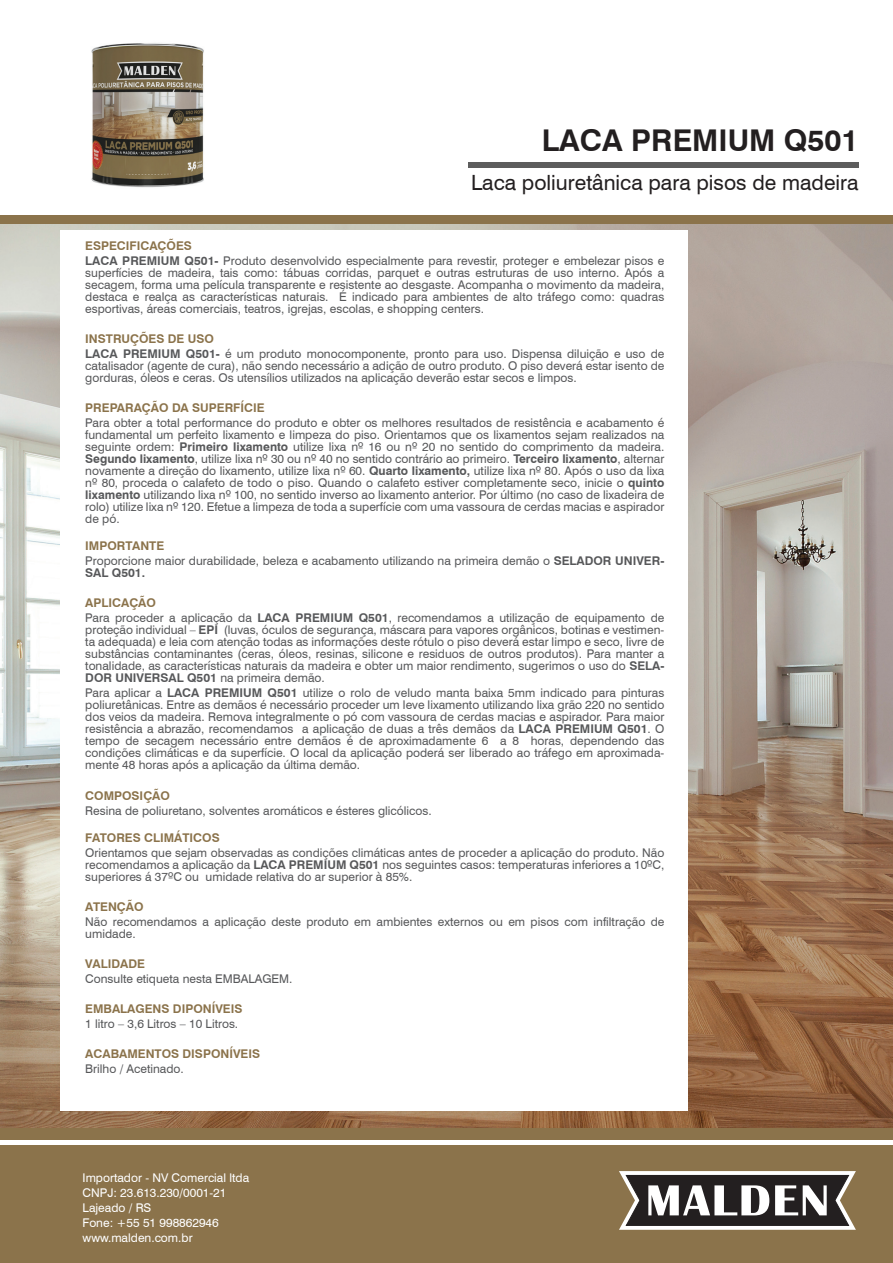
<style>
.page{position:relative;width:893px;height:1263px;background:#fff}
.page>*{position:absolute;margin:0;border:0;box-sizing:border-box;transform-origin:0 0}
.t1{font:700 30px "Swiss 721 BT";color:#231f20}
.t2{font:21px "Swiss 721 BT";color:#231f20}
.t3{font:12px/12px "Swiss 721 BT";color:#57585a}
.t4{font:700 12px "Swiss 721 BT";color:#8b734b}
.t5{font:12px/15px "Swiss 721 BT";color:#fff}
.t6{font:700 12px "Swiss 721 BT";color:#57585a}
.s1{font-weight:700;color:#8b734b}
.s2{font-weight:700}
</style>
<div class="page">
<div style="left:0;top:1127px;width:892px;height:136px;background:#8b734b"></div>
<svg style="left:619px;top:1171px;width:237px;height:59px;background:#7a7673"></svg>
<img style="left:0;top:224px;width:892px;height:903px">
<div style="left:0;top:1139px;width:893px;height:5px;background:#fff"></div>
<div style="left:60px;top:231px;width:628px;height:880px;background:#fff"></div>
<div style="left:0;top:216px;width:893px;height:8px;background:#8b734b"></div>
<img style="left:91px;top:43px;width:113px;height:145px">
<div style="left:468px;top:163px;width:391px;height:5px;background:#5d5d5d"></div>
<h1 class="t1" style="left:542px;top:122px;width:318px">LACA PREMIUM Q501</h1>
<h2 class="t2" style="left:471px;top:170px;width:389px">Laca poliuretânica para pisos de madeira</h2>
<p class="t3" style="left:85px;top:239px;width:581px;line-height:15px"><span class="s1">ESPECIFICAÇÕES<br></span><span class="s2">LACA PREMIUM Q501-</span> Produto desenvolvido especialmente para revestir, proteger e embelezar pisos e</p>
<p class="t3" style="left:85px;top:267px;width:581px;text-align:justify">superfícies de madeira, tais como: tábuas corridas, parquet e outras estruturas de uso interno. Após a secagem, forma uma película transparente e resistente ao desgaste. Acompanha o movimento da madeira, destaca e realça as características naturais. É indicado para ambientes de alto tráfego como: quadras esportivas, áreas comerciais, teatros, igrejas, escolas, e shopping centers.</p>
<p class="t3" style="left:85px;top:332px;width:581px;line-height:15px"><span class="s1">INSTRUÇÕES DE USO<br></span><span class="s2">LACA PREMIUM Q501-</span> é um produto monocomponente, pronto para uso. Dispensa diluição e uso de</p>
<p class="t3" style="left:85px;top:360px;width:581px">catalisador (agente de cura), não sendo necessário a adição de outro produto. O piso deverá estar isento de gorduras, óleos e ceras. Os utensílios utilizados na aplicação deverão estar secos e limpos.</p>
<p class="t4" style="left:85px;top:401px;width:181px">PREPARAÇÃO DA SUPERFÍCIE</p>
<p class="t3" style="left:85px;top:417px;width:581px;text-align:justify">Para obter a total performance do produto e obter os melhores resultados de resistência e acabamento é fundamental um perfeito lixamento e limpeza do piso. Orientamos que os lixamentos sejam realizados na seguinte ordem: <span class="s2">Primeiro lixamento</span> utilize lixa nº 16 ou nº 20 no sentido do comprimento da madeira.<br><span class="s2">Segundo lixamento</span>, utilize lixa nº 30 ou nº 40 no sentido contrário ao primeiro. <span class="s2">Terceiro lixamento</span>, alternar novamente a direção do lixamento, utilize lixa nº 60. <span class="s2">Quarto lixamento,</span> utilize lixa nº 80. Após o uso da lixa nº 80, proceda o calafeto de todo o piso. Quando o calafeto estiver completamente seco, inicie o <span class="s2">quinto lixamento</span> utilizando lixa nº 100, no sentido inverso ao lixamento anterior. Por último (no caso de lixadeira de rolo) utilize lixa nº 120. Efetue a limpeza de toda a superfície com uma vassoura de cerdas macias e aspirador de pó.</p>
<p class="t3" style="left:85px;top:539px;width:581px;line-height:15px"><span class="s1">IMPORTANTE<br></span>Proporcione maior durabilidade, beleza e acabamento utilizando na primeira demão o <span class="s2">SELADOR UNIVER-</span></p>
<p class="t6" style="left:85px;top:566px;width:61px">SAL Q501.</p>
<p class="t3" style="left:85px;top:596px;width:581px;line-height:15px"><span class="s1">APLICAÇÃO<br></span>Para proceder a aplicação da <span class="s2">LACA PREMIUM Q501</span>, recomendamos a utilização de equipamento de</p>
<p class="t3" style="left:85px;top:624px;width:581px;text-align:justify">proteção individual – <span class="s2">EPI</span> (luvas, óculos de segurança, máscara para vapores orgânicos, botinas e vestimen&shy;ta adequada) e leia com atenção todas as informações deste rótulo o piso deverá estar limpo e seco, livre de substâncias contaminantes (ceras, óleos, resinas, silicone e residuos de outros produtos). Para manter a tonalidade, as características naturais da madeira e obter um maior rendimento, sugerimos o uso do <span class="s2">SELA-DOR UNIVERSAL Q501</span> na primeira demão.</p>
<p class="t3" style="left:85px;top:687px;width:581px;text-align:justify">Para aplicar a <span class="s2">LACA PREMIUM Q501</span> utilize o rolo de veludo manta baixa 5mm indicado para pinturas poliuretânicas. Entre as demãos é necessário proceder um leve lixamento utilizando lixa grão 220 no sentido dos veios da madeira. Remova integralmente o pó com vassoura de cerdas macias e aspirador. Para maior resistência a abrazão, recomendamos a aplicação de duas a três demãos da <span class="s2">LACA PREMIUM Q501</span>. O tempo de secagem necessário entre demãos é de aproximadamente 6 a 8 horas, dependendo das condições climáticas e da superfície. O local da aplicação poderá ser liberado ao tráfego em aproximada&shy;mente 48 horas após a aplicação da última demão.</p>
<p class="t4" style="left:85px;top:788px;width:86px">COMPOSIÇÃO</p>
<p class="t3" style="left:85px;top:804px;width:348px">Resina de poliuretano, solventes aromáticos e ésteres glicólicos.</p>
<p class="t4" style="left:85px;top:830px;width:136px">FATORES CLIMÁTICOS</p>
<p class="t3" style="left:85px;top:846px;width:581px;text-align:justify">Orientamos que sejam observadas as condições climáticas antes de proceder a aplicação do produto. Não recomendamos a aplicação da <span class="s2">LACA PREMIUM Q501</span> nos seguintes casos: temperaturas inferiores a 10ºC, superiores á 37ºC ou umidade relativa do ar superior à 85%.</p>
<p class="t4" style="left:85px;top:899px;width:60px">ATENÇÃO</p>
<p class="t3" style="left:85px;top:915px;width:581px">Não recomendamos a aplicação deste produto em ambientes externos ou em pisos com infiltração de umidade.</p>
<p class="t4" style="left:85px;top:956px;width:61px">VALIDADE</p>
<p class="t3" style="left:85px;top:972px;width:209px">Consulte etiqueta nesta EMBALAGEM.</p>
<p class="t4" style="left:85px;top:1001px;width:159px">EMBALAGENS DIPONÍVEIS</p>
<p class="t3" style="left:85px;top:1017px;width:154px">1 litro – 3,6 Litros – 10 Litros.</p>
<p class="t4" style="left:85px;top:1046px;width:176px">ACABAMENTOS DISPONÍVEIS</p>
<p class="t3" style="left:85px;top:1062px;width:100px">Brilho / Acetinado.</p>
<p class="t5" style="left:83px;top:1170px;width:168px">Importador - NV Comercial ltda<br>CNPJ: 23.613.230/0001-21<br>Lajeado / RS<br>Fone: +55 51 998862946 www.malden.com.br</p>
</div>
